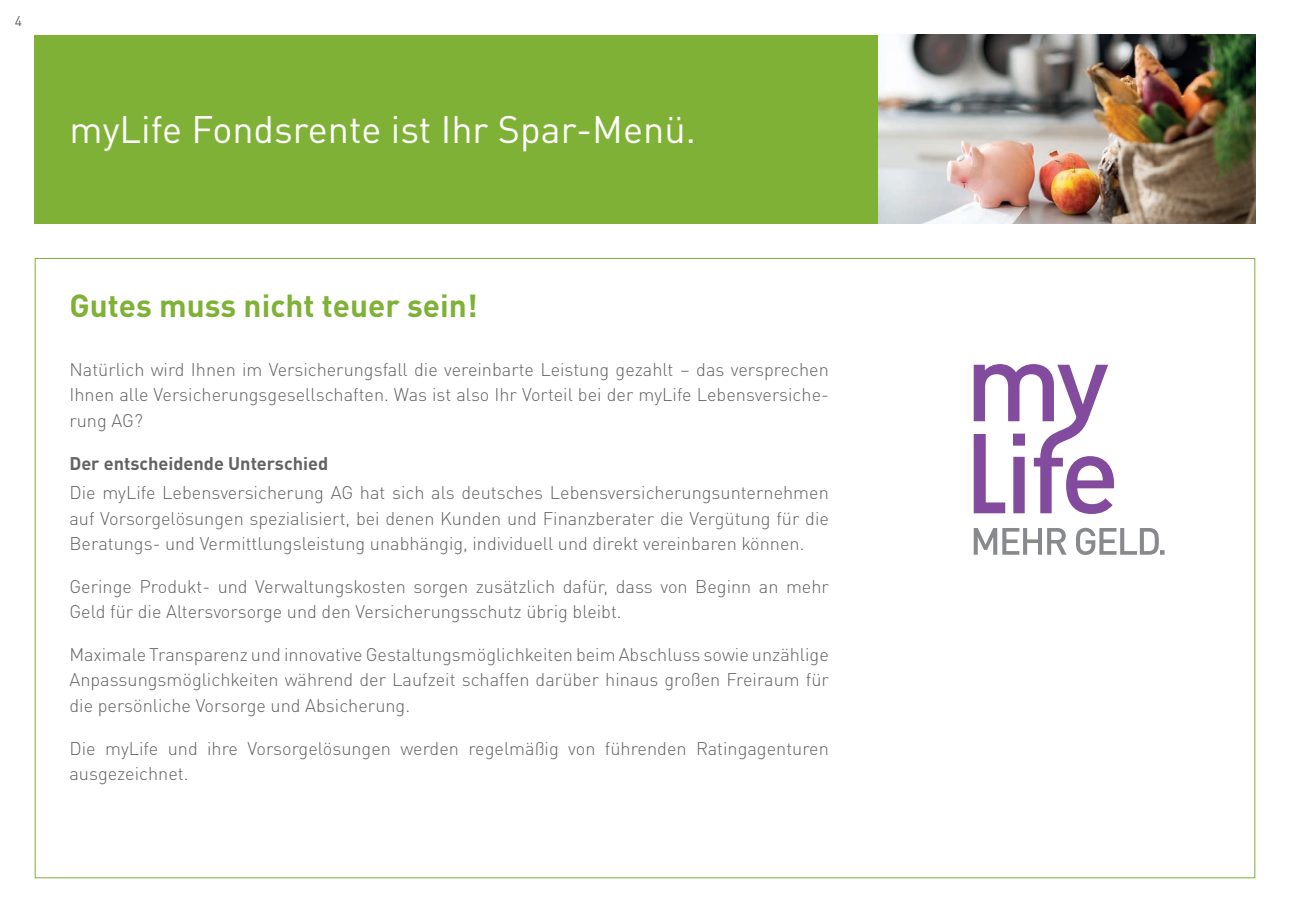
<style>
.page{position:relative;width:1290px;height:913px;background:#fff}
.page>*{position:absolute;margin:0;border:0;box-sizing:border-box;transform-origin:0 0}
.t1{font:37.8px "DIN Pro";color:#fff}
.t2{font:700 31.5px "DIN Pro";color:#7eb136}
.t3{font:300 18.2px/25.2px "DIN Pro";color:#636366;text-align:justify}
.t4{font:700 18.2px "DIN Pro";color:#636366}
.t5{font:14px "DIN Pro";color:#636366}
</style>
<div class="page">
<div style="left:35px;top:35px;width:1220px;height:188px;background:#7eb136"></div>
<img style="left:878px;top:35px;width:377px;height:188px">
<svg style="left:974px;top:364px;width:140px;height:150px"></svg>
<svg style="left:974px;top:528px;width:190px;height:27px"></svg>
<p class="t5" style="left:15px;top:10px;width:9px">4</p>
<p class="t1" style="left:69px;top:100px;width:628px">myLife Fondsrente ist Ihr Spar-Menü.</p>
<p class="t2" style="left:69px;top:279px;width:410px">Gutes muss nicht teuer sein!</p>
<p class="t3" style="left:69px;top:356px;width:761px">Natürlich wird Ihnen im Versicherungsfall die vereinbarte Leistung gezahlt – das versprechen Ihnen alle Versicherungsgesellschaften. Was ist also Ihr Vorteil bei der myLife Lebensversiche&shy;rung AG?</p>
<p class="t4" style="left:69px;top:448px;width:260px">Der entscheidende Unterschied</p>
<p class="t3" style="left:69px;top:479px;width:761px">Die myLife Lebensversicherung AG hat sich als deutsches Lebensversicherungsunternehmen auf Vorsorgelösungen spezialisiert, bei denen Kunden und Finanzberater die Vergütung für die Beratungs- und Vermittlungsleistung unabhängig, individuell und direkt vereinbaren können.</p>
<p class="t3" style="left:69px;top:572px;width:761px">Geringe Produkt- und Verwaltungskosten sorgen zusätzlich dafür, dass von Beginn an mehr<br>Geld für die Altersvorsorge und den Versicherungsschutz übrig bleibt.</p>
<p class="t3" style="left:69px;top:641px;width:761px">Maximale Transparenz und innovative Gestaltungsmöglichkeiten beim Abschluss sowie unzählige Anpassungsmöglichkeiten während der Laufzeit schaffen darüber hinaus großen Freiraum für die persönliche Vorsorge und Absicherung.</p>
<p class="t3" style="left:69px;top:734px;width:761px">Die myLife und ihre Vorsorgelösungen werden regelmäßig von führenden Ratingagenturen ausgezeichnet.</p>
</div>
